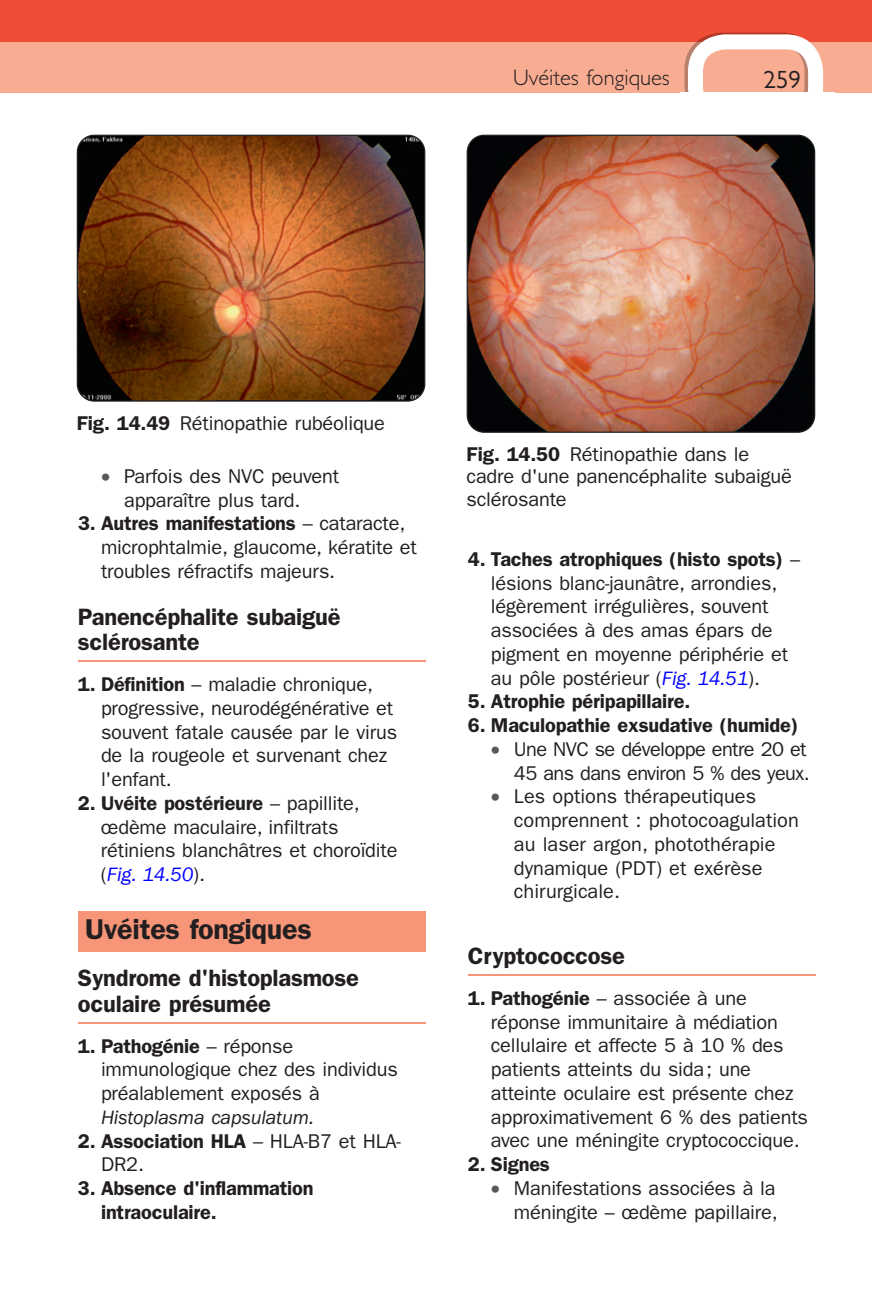
<style>
.page{position:relative;width:872px;height:1304px;background:#fff}
.page>*{position:absolute;margin:0;border:0;box-sizing:border-box;transform-origin:0 0}
.t1{font:600 28.75px "Franklin Gothic";letter-spacing:-.01em;color:#231f20}
.t2{font:25px "Gill Sans";color:#231f20}
.t3{font:600 23.75px/25.8px "Franklin Gothic";letter-spacing:-.01em;color:#231f20}
.t4{font:300 22.5px "Gill Sans";color:#231f20}
.t5{font:20px/23.8px "Franklin Gothic";letter-spacing:-.01em;color:#231f20}
.t6{font:600 20px/23.8px "Franklin Gothic";letter-spacing:-.01em;color:#231f20}
.t7{font:20px/23.8px "Franklin Gothic";letter-spacing:-.03em;color:#231f20;text-align:right}
.t8{font:italic 20px "Franklin Gothic";letter-spacing:-.01em;color:#231f20}
.s1{font-weight:600}
.s2{color:#57585a}
.s3{font-style:italic;color:#00f}
</style>
<div class="page">
<div style="left:0;top:0;width:872px;height:92px;background:#ef4d35"></div>
<div style="left:0;top:42px;width:872px;height:50px;background:#f8ad92"></div>
<svg style="left:684px;top:33px;width:139px;height:59px"></svg>
<hr style="left:78px;top:660px;width:347px;height:2px;background:#f69578">
<div style="left:78px;top:911px;width:347px;height:40px;background:#f69578"></div>
<hr style="left:78px;top:1022px;width:347px;height:2px;background:#f69578">
<hr style="left:468px;top:974px;width:347px;height:2px;background:#f69578">
<img style="left:77px;top:135px;width:348px;height:265px">
<div style="left:77px;top:135px;width:348px;height:267px;border:1px solid #231f20;border-radius:17px"></div>
<img style="left:468px;top:135px;width:346px;height:296px">
<div style="left:466px;top:135px;width:349px;height:298px;border:1px solid #231f20;border-radius:17px"></div>
<p class="t4" style="left:513px;top:65px;width:158px">Uvéites fongiques</p>
<p class="t2" style="left:763px;top:65px;width:39px">259</p>
<p class="t5" style="left:77px;top:411px;width:310px"><span class="s1">Fig. 14.49</span> Rétinopathie rubéolique</p>
<p class="t5" style="left:124px;top:464px;width:217px;text-indent:-23px"><span class="s2">•</span> Parfois des NVC peuvent apparaître plus tard.</p>
<p class="t5" style="left:101px;top:512px;width:317px;text-indent:-23px"><span class="s1">3. Autres manifestations</span> – cataracte, microphtalmie, glaucome, kératite et troubles réfractifs majeurs.</p>
<p class="t3" style="left:78px;top:604px;width:264px">Panencéphalite subaiguë sclérosante</p>
<p class="t5" style="left:101px;top:673px;width:298px;text-indent:-23px"><span class="s1">1. Définition</span> – maladie chronique, progressive, neurodégénérative et souvent fatale causée par le virus de la rougeole et survenant chez l'enfant.</p>
<p class="t5" style="left:101px;top:791px;width:298px;text-indent:-23px"><span class="s1">2. Uvéite postérieure</span> – papillite, œdème maculaire, infiltrats rétiniens blanchâtres et choroïdite ( <span class="s3">Fig. 14.50</span> ).</p>
<h1 class="t1" style="left:85px;top:913px;width:228px">Uvéites fongiques</h1>
<p class="t3" style="left:78px;top:965px;width:282px">Syndrome d'histoplasmose oculaire présumée</p>
<p class="t5" style="left:101px;top:1034px;width:298px;text-indent:-23px"><span class="s1">1. Pathogénie</span> – réponse immunologique chez des individus préalablement exposés à</p>
<p class="t8" style="left:101px;top:1106px;width:214px">Histoplasma capsulatum.</p>
<p class="t5" style="left:101px;top:1129px;width:301px;text-indent:-23px"><span class="s1">2. Association HLA</span> – HLA-B7 et HLA-<br>DR2.</p>
<p class="t6" style="left:101px;top:1176px;width:214px;text-indent:-23px">3. Absence d'inflammation intraoculaire.</p>
<p class="t5" style="left:466px;top:443px;width:327px;line-height:22.5px"><span class="s1">Fig. 14.50</span> Rétinopathie dans le cadre d'une panencéphalite subaiguë sclérosante</p>
<p class="t5" style="left:491px;top:547px;width:310px;text-indent:-23px"><span class="s1">4. Taches atrophiques (histo spots)</span> – lésions blanc-jaunâtre, arrondies, légèrement irrégulières, souvent associées à des amas épars de pigment en moyenne périphérie et au pôle postérieur ( <span class="s3">Fig. 14.51</span> ).</p>
<p class="t6" style="left:468px;top:690px;width:224px">5. Atrophie péripapillaire.</p>
<p class="t6" style="left:468px;top:713px;width:332px">6. Maculopathie exsudative (humide)</p>
<p class="t7" style="left:491px;top:737px;width:320px"><span class="s2">•</span> Une NVC se développe entre 20 et<br>45 ans dans environ 5 % des yeux.</p>
<p class="t5" style="left:514px;top:785px;width:286px;text-indent:-23px"><span class="s2">•</span> Les options thérapeutiques comprennent : photocoagulation au laser argon, photothérapie dynamique (PDT) et exérèse chirurgicale.</p>
<p class="t3" style="left:468px;top:943px;width:158px">Cryptococcose</p>
<p class="t5" style="left:491px;top:986px;width:318px;text-indent:-23px"><span class="s1">1. Pathogénie</span> – associée à une réponse immunitaire à médiation cellulaire et affecte 5 à 10 % des patients atteints du sida ; une atteinte oculaire est présente chez approximativement 6 % des patients avec une méningite cryptococcique.</p>
<p class="t6" style="left:468px;top:1152px;width:84px">2. Signes</p>
<p class="t5" style="left:491px;top:1176px;width:288px;text-align:right"><span class="s2">•</span> Manifestations associées à la méningite – œdème papillaire,</p>
</div>
